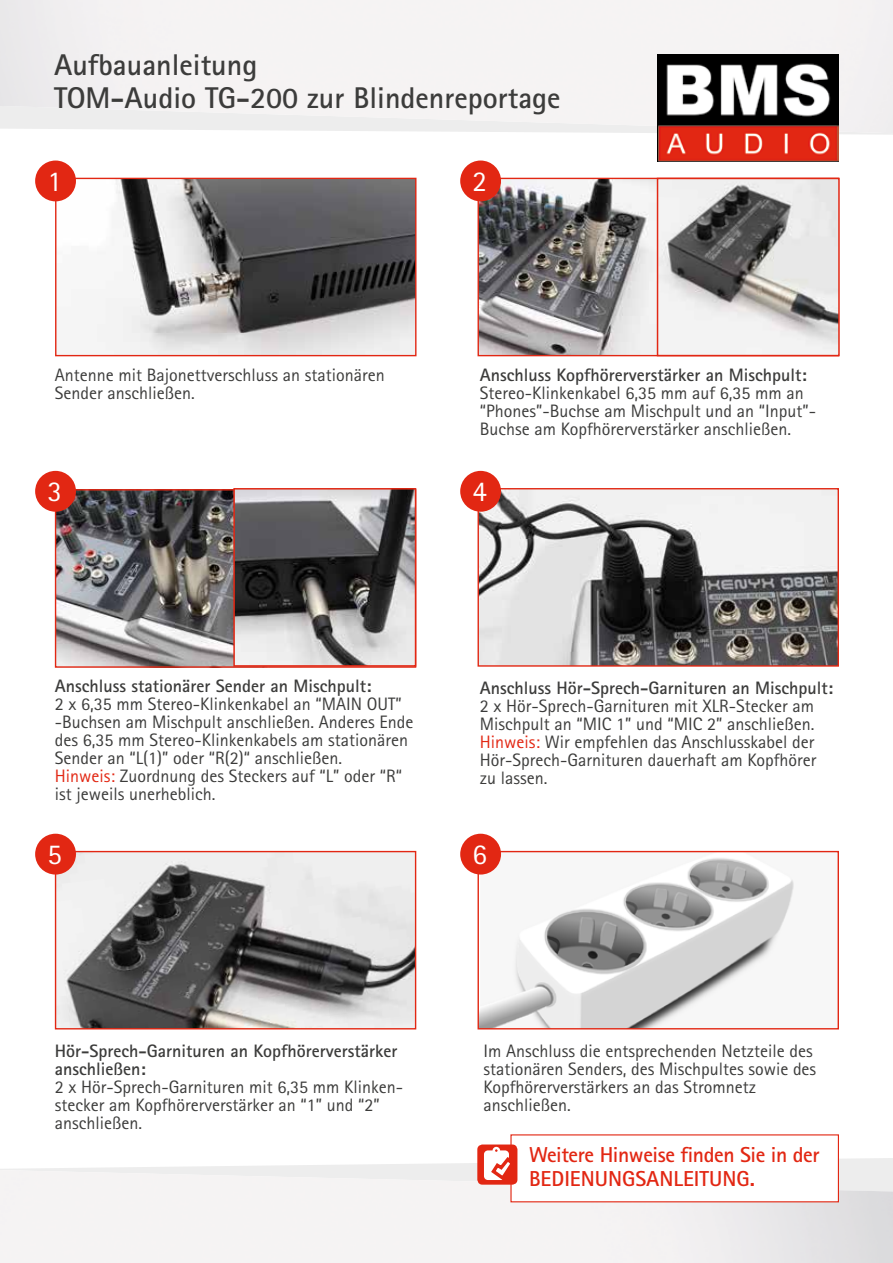
<style>
.page{position:relative;width:893px;height:1263px;background:#fff}
.page>*{position:absolute;margin:0;border:0;box-sizing:border-box;transform-origin:0 0}
.t1{font:700 30px/32.5px "Rotis Sans Serif Pro";color:#3c3c3b}
.t2{font:28.8px "Rotis Sans Serif Pro";color:#fff}
.t3{font:700 21.75px/24.6px "Rotis Sans Serif Pro";letter-spacing:-.02em;color:#e22713}
.t4{font:18px/18px "Rotis Sans Serif Pro";color:#3c3c3b}
.t5{font:700 18px/18px "Rotis Sans Serif Pro";color:#3c3c3b}
.s1{color:#e22713}
</style>
<div class="page">
<img style="left:657px;top:54px;width:182px;height:108px">
<img style="left:57px;top:491px;width:176px;height:175px">
<img style="left:57px;top:853px;width:357px;height:174px">
<div style="left:55px;top:851px;width:361px;height:178px;border:1px solid #e22713"></div>
<img style="left:479px;top:490px;width:358px;height:175px">
<div style="left:477px;top:488px;width:362px;height:179px;border:1px solid #e22713"></div>
<img style="left:57px;top:180px;width:357px;height:174px">
<div style="left:55px;top:178px;width:361px;height:178px;border:1px solid #e22713"></div>
<img style="left:479px;top:180px;width:178px;height:174px">
<img style="left:479px;top:853px;width:315px;height:174px">
<div style="left:477px;top:851px;width:362px;height:178px;border:1px solid #e22713"></div>
<div style="left:35px;top:161px;width:41px;height:40px;background:#e22713;border-radius:50%"></div>
<div style="left:35px;top:471px;width:41px;height:41px;background:#e22713;border-radius:50%"></div>
<div style="left:35px;top:834px;width:41px;height:40px;background:#e22713;border-radius:50%"></div>
<div style="left:460px;top:161px;width:41px;height:40px;background:#e22713;border-radius:50%"></div>
<div style="left:460px;top:471px;width:41px;height:41px;background:#e22713;border-radius:50%"></div>
<div style="left:460px;top:834px;width:41px;height:40px;background:#e22713;border-radius:50%"></div>
<img style="left:660px;top:181px;width:177px;height:172px">
<div style="left:657px;top:178px;width:183px;height:178px;border:2px solid #e22713"></div>
<img style="left:236px;top:491px;width:177px;height:173px">
<div style="left:233px;top:488px;width:183px;height:179px;border:2px solid #e22713"></div>
<svg style="left:0;top:1158px;width:893px;height:12px"></svg>
<img style="left:0;top:1170px;width:893px;height:93px">
<div style="left:510px;top:1134px;width:329px;height:68px;background:#fff"></div>
<div style="left:477px;top:1144px;width:40px;height:40px;background:#e22713;border-radius:5px"></div>
<svg style="left:484px;top:1147px;width:33px;height:36px"></svg>
<h1 class="t1" style="left:54px;top:48px;width:508px">Aufbauanleitung<br>TOM-Audio TG-200 zur Blindenreportage</h1>
<h2 class="t2" style="left:47px;top:164px;width:16px">1</h2>
<h2 class="t2" style="left:472px;top:164px;width:16px">2</h2>
<p class="t4" style="left:55px;top:366px;width:331px">Antenne mit Bajonettverschluss an stationären<br>Sender anschließen.</p>
<p class="t5" style="left:480px;top:366px;width:328px">Anschluss Kopfhörerverstärker an Mischpult:</p>
<p class="t4" style="left:480px;top:384px;width:338px">Stereo-Klinkenkabel 6,35 mm auf 6,35 mm an “Phones”-Buchse am Mischpult und an “Input”-<br>Buchse am Kopfhörerverstärker anschließen.</p>
<h2 class="t2" style="left:47px;top:474px;width:16px">3</h2>
<h2 class="t2" style="left:472px;top:474px;width:16px">4</h2>
<p class="t5" style="left:55px;top:677px;width:318px">Anschluss stationärer Sender an Mischpult:</p>
<p class="t4" style="left:55px;top:695px;width:360px">2 x 6,35 mm Stereo-Klinkenkabel an “MAIN OUT” -Buchsen am Mischpult anschließen. Anderes Ende des 6,35 mm Stereo-Klinkenkabels am stationären Sender an “L(1)” oder “R(2)“ anschließen.<br><span class="s1">Hinweis:</span> Zuordnung des Steckers auf “L” oder “R“ ist jeweils unerheblich.</p>
<h2 class="t2" style="left:47px;top:837px;width:16px">5</h2>
<p class="t5" style="left:480px;top:679px;width:355px">Anschluss Hör-Sprech-Garnituren an Mischpult:</p>
<p class="t4" style="left:480px;top:697px;width:338px">2 x Hör-Sprech-Garnituren mit XLR-Stecker am Mischpult an “MIC 1” und “MIC 2” anschließen.<br><span class="s1">Hinweis:</span> Wir empfehlen das Anschlusskabel der Hör-Sprech-Garnituren dauerhaft am Kopfhörer zu lassen.</p>
<h2 class="t2" style="left:472px;top:837px;width:16px">6</h2>
<p class="t5" style="left:55px;top:1042px;width:344px">Hör-Sprech-Garnituren an Kopfhörerverstärker anschließen:</p>
<p class="t4" style="left:55px;top:1078px;width:350px">2 x Hör-Sprech-Garnituren mit 6,35 mm Klinken&shy;stecker am Kopfhörerverstärker an “1” und “2” anschließen.</p>
<p class="t4" style="left:483px;top:1042px;width:334px">Im Anschluss die entsprechenden Netzteile des stationären Senders, des Mischpultes sowie des Kopfhörerverstärkers an das Stromnetz anschließen.</p>
<p class="t3" style="left:529px;top:1142px;width:292px">Weitere Hinweise finden Sie in der<br>BEDIENUNGSANLEITUNG.</p>
</div>
